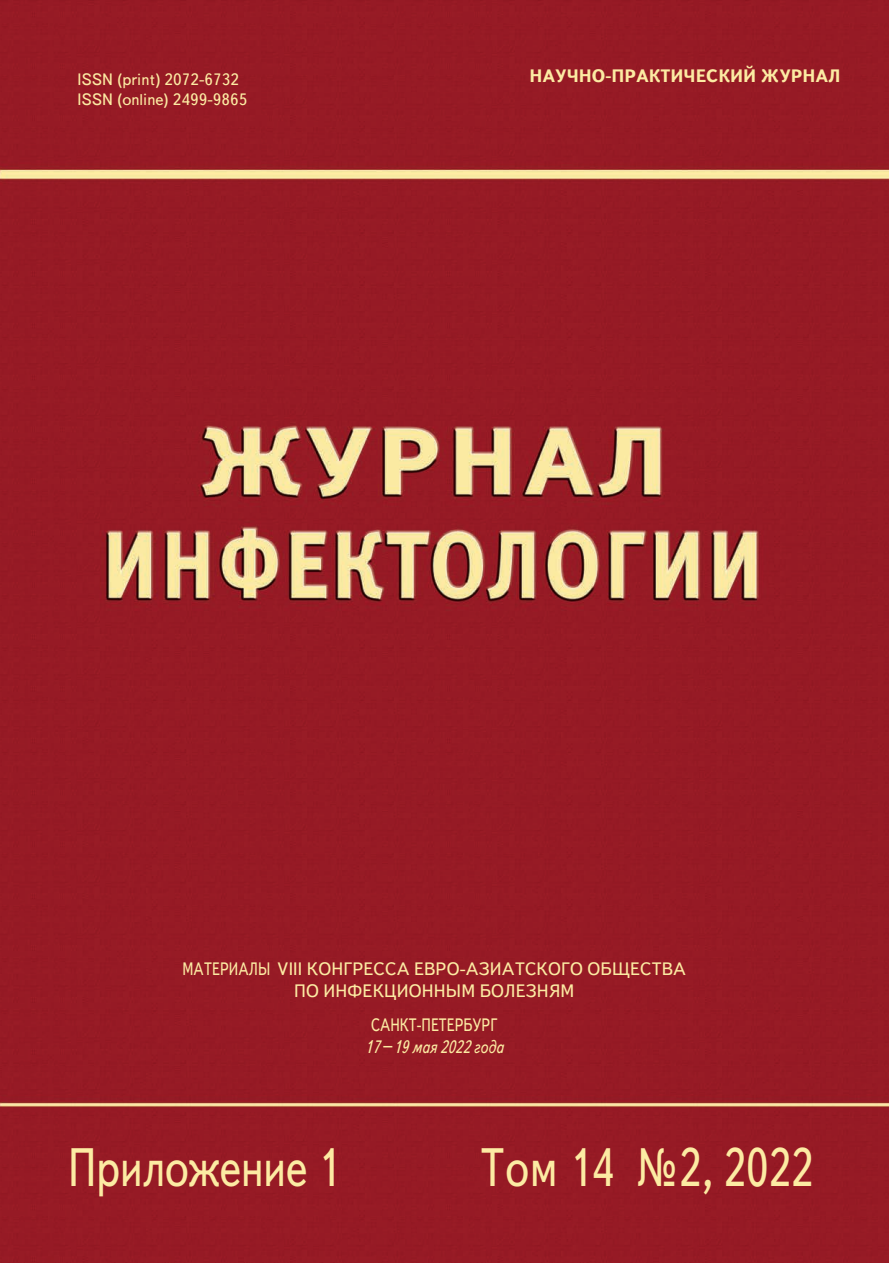
<style>
.page{position:relative;width:889px;height:1263px;background:#961a25}
.page>*{position:absolute;margin:0;border:0;box-sizing:border-box;transform-origin:0 0}
.t1{font:54px "Text Book C";color:#fceba3;scale:.8 1}
.t2{font:18px/21.6px "Text Book C";letter-spacing:.01em;color:#fceba3;text-align:center;scale:.8 1}
.t3{font:700 18px "Text Book C";color:#fceba3}
.t4{font:italic 18px "Text Book C";color:#fceba3;scale:.8 1}
.t5{font:16.5px "Text Book C";color:#fceba3}
</style>
<div class="page">
<p class="t5" style="left:77px;top:70px;width:163px">ISSN (print) 2072-6732</p>
<p class="t3" style="left:529px;top:65px;width:313px">научно-практический журнал</p>
<p class="t5" style="left:77px;top:90px;width:172px">ISSN (online) 2499-9865</p>
<p class="t2" style="left:182px;top:958px;width:631px">Материалы VIII конгресса Евро-азиатского общества по инфекционным болезням</p>
<p class="t2" style="left:371px;top:1014px;width:160px">санкт-п етербург</p>
<p class="t4" style="left:365px;top:1036px;width:175px">17–19 мая 2022 года</p>
<h1 class="t1" style="left:68px;top:1138px;width:341px">Приложение 1</h1>
<h1 class="t1" style="left:481px;top:1138px;width:418px">Том 14 №2, 2022</h1>
</div>
